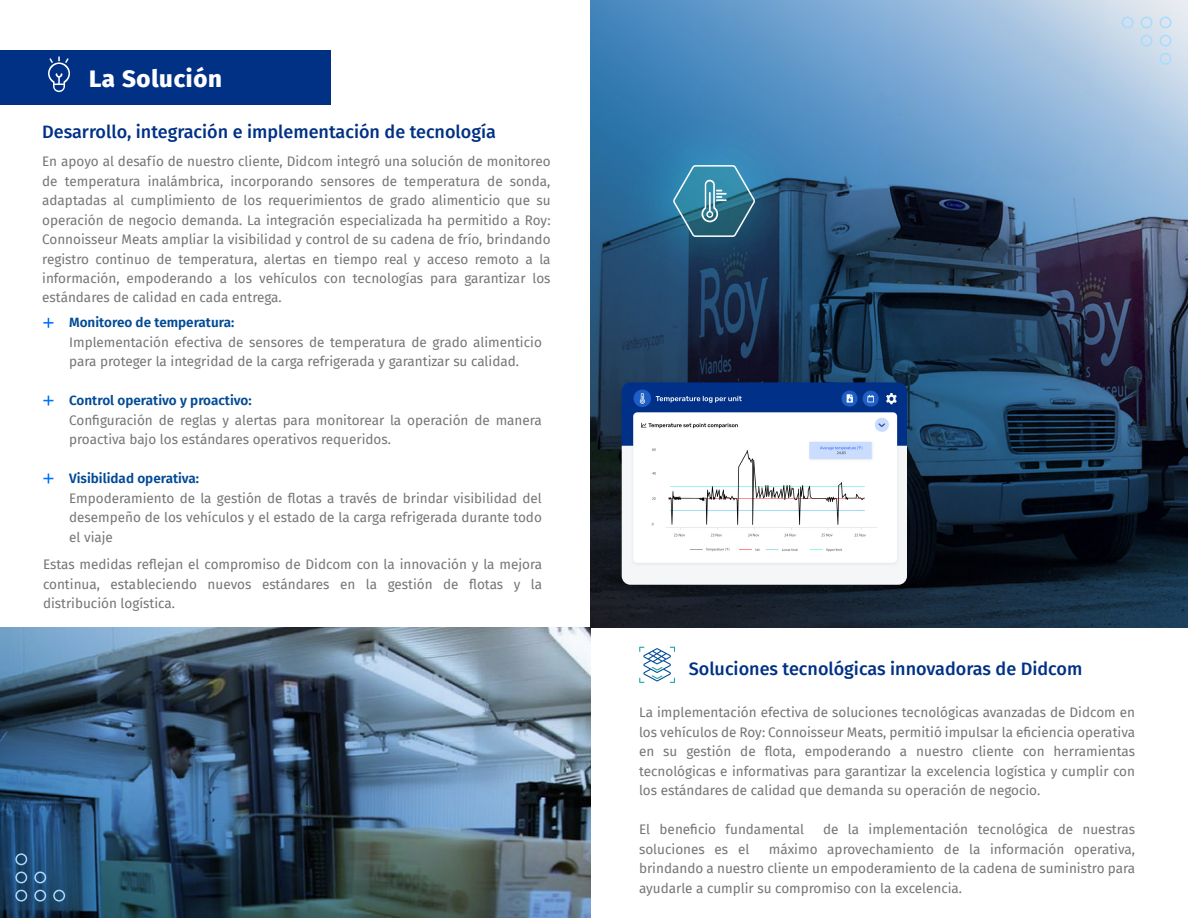
<style>
.page{position:relative;width:1188px;height:918px;background:#fff}
.page>*{position:absolute;margin:0;border:0;box-sizing:border-box;transform-origin:0 0}
.t1{font:800 24px "Fira Sans";letter-spacing:.03em;color:#fff}
.t2{font:500 18px "Fira Sans";color:#003185}
.t3{font:13.5px/19.5px "Fira Sans";color:#747575;text-align:justify}
.t4{font:600 13.5px "Fira Sans";color:#004a95}
</style>
<div class="page">
<img style="left:0;top:627px;width:591px;height:291px">
<div style="left:15px;top:890px;width:12px;height:12px;border:2px solid #a8dbff;border-radius:50%"></div>
<div style="left:34px;top:890px;width:12px;height:12px;border:2px solid #a8dbff;border-radius:50%"></div>
<div style="left:53px;top:890px;width:12px;height:12px;border:2px solid #a8dbff;border-radius:50%"></div>
<div style="left:34px;top:872px;width:12px;height:11px;border:2px solid #a8dbff;border-radius:50%"></div>
<div style="left:15px;top:853px;width:12px;height:12px;border:2px solid #a8dbff;border-radius:50%"></div>
<div style="left:15px;top:872px;width:12px;height:11px;border:2px solid #a8dbff;border-radius:50%"></div>
<svg style="left:639px;top:647px;width:36px;height:36px"></svg>
<div style="left:0;top:50px;width:331px;height:55px;background:#003185"></div>
<svg style="left:48px;top:56px;width:22px;height:36px"></svg>
<svg style="left:43px;top:318px;width:10px;height:10px"></svg>
<svg style="left:43px;top:396px;width:10px;height:10px"></svg>
<svg style="left:43px;top:474px;width:10px;height:9px"></svg>
<img style="left:591px;top:0;width:597px;height:627px">
<img style="left:601px;top:88px;width:227px;height:226px">
<img style="left:622px;top:114px;width:184px;height:174px">
<svg style="left:639px;top:127px;width:150px;height:148px;background:#316d93"></svg>
<img style="left:602px;top:372px;width:322px;height:239px">
<img style="left:622px;top:382px;width:285px;height:203px">
<div style="left:1160px;top:17px;width:11px;height:11px;border:2px solid #a8dbff;border-radius:50%"></div>
<div style="left:1141px;top:17px;width:12px;height:11px;border:2px solid #a8dbff;border-radius:50%"></div>
<div style="left:1122px;top:17px;width:12px;height:11px;border:2px solid #a8dbff;border-radius:50%"></div>
<div style="left:1141px;top:35px;width:12px;height:12px;border:2px solid #a8dbff;border-radius:50%"></div>
<div style="left:1160px;top:53px;width:11px;height:12px;border:2px solid #a8dbff;border-radius:50%"></div>
<div style="left:1160px;top:35px;width:11px;height:12px;border:2px solid #a8dbff;border-radius:50%"></div>
<h1 class="t1" style="left:89px;top:58px;width:134px">La Solución</h1>
<h2 class="t2" style="left:42px;top:118px;width:455px">Desarrollo, integración e implementación de tecnología</h2>
<p class="t3" style="left:42px;top:151px;width:510px">En apoyo al desafío de nuestro cliente, Didcom integró una solución de monitoreo de temperatura inalámbrica, incorporando sensores de temperatura de sonda, adaptadas al cumplimiento de los requerimientos de grado alimenticio que su operación de negocio demanda. La integración especializada ha permitido a Roy:<br>Connoisseur Meats ampliar la visibilidad y control de su cadena de frío, brindando registro continuo de temperatura, alertas en tiempo real y acceso remoto a la información, empoderando a los vehículos con tecnologías para garantizar los estándares de calidad en cada entrega.</p>
<p class="t4" style="left:69px;top:312px;width:167px">Monitoreo de temperatura:</p>
<p class="t3" style="left:69px;top:332px;width:474px">Implementación efectiva de sensores de temperatura de grado alimenticio para proteger la integridad de la carga refrigerada y garantizar su calidad.</p>
<p class="t4" style="left:69px;top:390px;width:184px">Control operativo y proactivo:</p>
<p class="t3" style="left:69px;top:410px;width:474px">Configuración de reglas y alertas para monitorear la operación de manera proactiva bajo los estándares operativos requeridos.</p>
<p class="t4" style="left:69px;top:468px;width:132px">Visibilidad operativa:</p>
<p class="t3" style="left:69px;top:488px;width:474px">Empoderamiento de la gestión de flotas a través de brindar visibilidad del desempeño de los vehículos y el estado de la carga refrigerada durante todo el viaje</p>
<p class="t3" style="left:43px;top:555px;width:501px">Estas medidas reflejan el compromiso de Didcom con la innovación y la mejora continua, estableciendo nuevos estándares en la gestión de flotas y la distribución logística.</p>
<h2 class="t2" style="left:689px;top:654px;width:395px">Soluciones tecnológicas innovadoras de Didcom</h2>
<p class="t3" style="left:639px;top:702px;width:498px">La implementación efectiva de soluciones tecnológicas avanzadas de Didcom en los vehículos de Roy: Connoisseur Meats, permitió impulsar la eficiencia operativa en su gestión de flota, empoderando a nuestro cliente con herramientas tecnológicas e informativas para garantizar la excelencia logística y cumplir con los estándares de calidad que demanda su operación de negocio.</p>
<p class="t3" style="left:639px;top:819px;width:167px">El beneficio fundamental</p>
<p class="t3" style="left:823px;top:819px;width:314px">de la implementación tecnológica de nuestras</p>
<p class="t3" style="left:639px;top:839px;width:112px">soluciones es el</p>
<p class="t3" style="left:639px;top:839px;width:498px;text-indent:130px">máximo aprovechamiento de la información operativa, brindando a nuestro cliente un empoderamiento de la cadena de suministro para ayudarle a cumplir su compromiso con la excelencia.</p>
</div>
